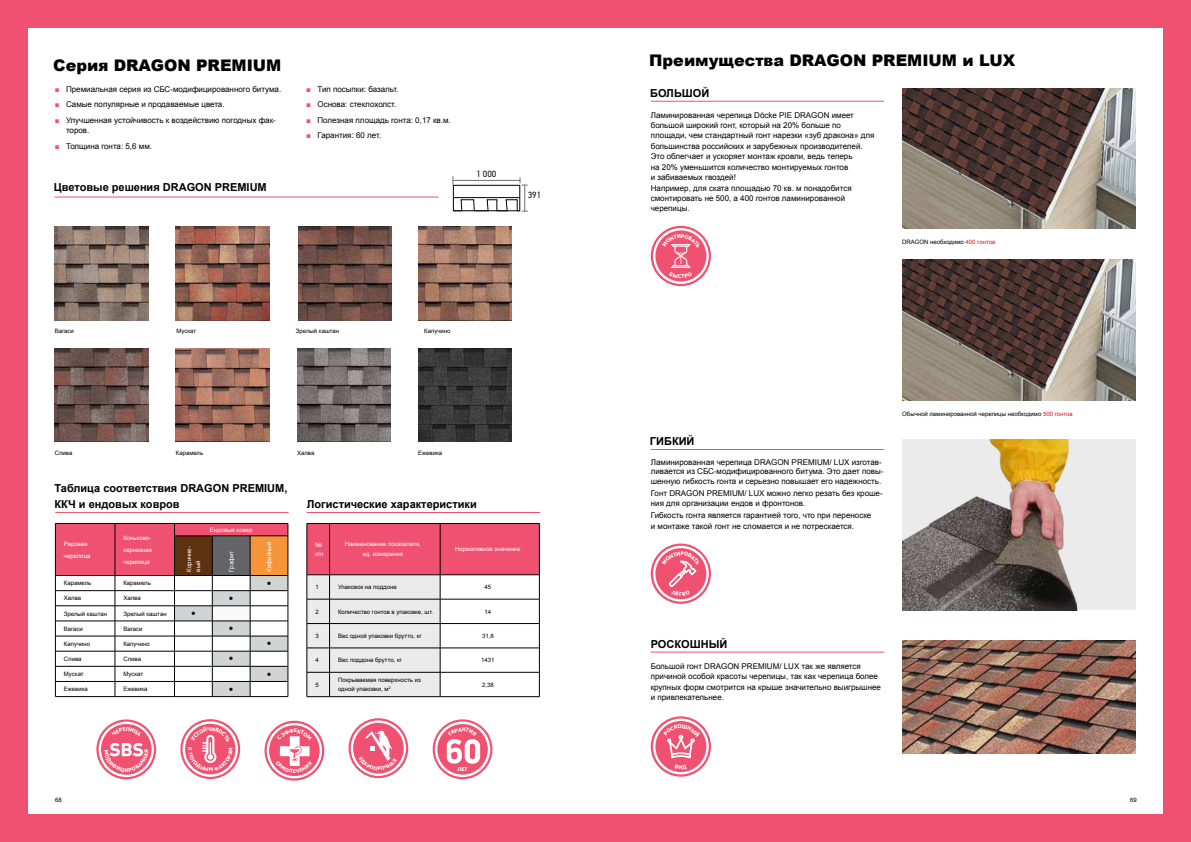
<style>
.page{position:relative;width:1191px;height:842px;background:#f05170}
.page>*{position:absolute;margin:0;border:0;box-sizing:border-box;transform-origin:0 0}
.t1{font:900 16px "Arial";color:#000}
.t2{font:13px "Arial";color:#000}
.t3{font:700 11px/15.6px "Arial";color:#000}
.t4{font:9px "PF Din Text Pro";color:#000}
.t5{font:8px/10.4px "Arial";color:#000}
.t6{font:6px/9px "Arial";color:#000}
.t7{font:6px/11.8px "Arial";color:#fff}
.t8{font:700 5.2px "Tahoma";color:#fff}
.t9{font:700 5px "Tahoma";color:#fff}
.s1{font-weight:900;color:#f05170}
.s2{color:#d71920}
</style>
<div class="page">
<div style="left:28px;top:28px;width:1134px;height:786px;background:#fff"></div>
<hr style="left:55px;top:197px;width:383px;height:1px;background:#f05170">
<hr style="left:55px;top:512px;width:234px;height:1px;background:#f05170">
<hr style="left:307px;top:512px;width:233px;height:1px;background:#f05170">
<svg style="left:453px;top:176px;width:74px;height:36px"></svg>
<hr style="left:453px;top:197px;width:67px;height:1px;background:#000">
<hr style="left:453px;top:211px;width:67px;height:1px;background:#000">
<img style="left:297px;top:348px;width:93px;height:94px">
<img style="left:418px;top:348px;width:94px;height:94px">
<img style="left:298px;top:227px;width:94px;height:93px">
<img style="left:176px;top:348px;width:93px;height:94px">
<img style="left:55px;top:227px;width:93px;height:93px">
<img style="left:418px;top:227px;width:94px;height:93px">
<img style="left:176px;top:227px;width:93px;height:93px">
<img style="left:55px;top:348px;width:93px;height:94px">
<svg style="left:307px;top:523px;width:233px;height:174px"></svg>
<hr style="left:329px;top:696px;width:111px;height:1px;background:#000">
<hr style="left:440px;top:696px;width:99px;height:1px;background:#000">
<svg style="left:55px;top:523px;width:234px;height:174px"></svg>
<hr style="left:174px;top:536px;width:38px;height:1px;background:#000">
<hr style="left:212px;top:536px;width:38px;height:1px;background:#000">
<hr style="left:250px;top:536px;width:38px;height:1px;background:#000">
<img style="left:903px;top:88px;width:232px;height:141px">
<img style="left:902px;top:260px;width:233px;height:140px">
<img style="left:902px;top:640px;width:233px;height:113px">
<div style="left:902px;top:439px;width:233px;height:171px;background:#ebebec"></div>
<img style="left:902px;top:439px;width:176px;height:171px">
<hr style="left:651px;top:101px;width:233px;height:1px;background:#f05170">
<hr style="left:651px;top:449px;width:233px;height:1px;background:#f05170">
<hr style="left:651px;top:652px;width:233px;height:1px;background:#f05170">
<svg style="left:96px;top:719px;width:60px;height:60px"></svg>
<svg style="left:180px;top:719px;width:60px;height:60px"></svg>
<svg style="left:264px;top:721px;width:60px;height:60px"></svg>
<svg style="left:348px;top:718px;width:60px;height:60px"></svg>
<svg style="left:433px;top:719px;width:59px;height:60px"></svg>
<svg style="left:651px;top:543px;width:60px;height:61px"></svg>
<svg style="left:651px;top:226px;width:60px;height:60px"></svg>
<svg style="left:651px;top:716px;width:60px;height:61px"></svg>
<h1 class="t1" style="left:53px;top:54px;width:230px">Серия DRAGON PREMIUM</h1>
<p class="t5" style="left:55px;top:84px;width:228px"><span class="s1">■</span> Премиальная серия из СБС-модифицированного битума.</p>
<p class="t5" style="left:55px;top:99px;width:171px"><span class="s1">■</span> Самые популярные и продаваемые цвета.</p>
<p class="t5" style="left:66px;top:115px;width:211px;text-indent:-11px"><span class="s1">■</span> Улучшенная устойчивость к воздействию погодных фак&shy;торов.</p>
<p class="t5" style="left:55px;top:141px;width:99px"><span class="s1">■</span> Толщина гонта: 5,6 мм.</p>
<h3 class="t3" style="left:54px;top:179px;width:214px">Цветовые решения DRAGON PREMIUM</h3>
<p class="t5" style="left:306px;top:84px;width:94px"><span class="s1">■</span> Тип посыпки: базальт.</p>
<p class="t5" style="left:306px;top:99px;width:92px"><span class="s1">■</span> Основа: стеклохолст.</p>
<p class="t5" style="left:306px;top:115px;width:146px"><span class="s1">■</span> Полезная площадь гонта: 0,17 кв.м.</p>
<p class="t5" style="left:306px;top:131px;width:76px"><span class="s1">■</span> Гарантия: 60 лет.</p>
<p class="t4" style="left:476px;top:168px;width:22px">1 000</p>
<p class="t4" style="left:527px;top:189px;width:15px">391</p>
<p class="t6" style="left:296px;top:327px;width:45px">Зрелый каштан</p>
<p class="t6" style="left:55px;top:327px;width:21px">Вагаси</p>
<p class="t6" style="left:176px;top:327px;width:21px">Мускат</p>
<p class="t6" style="left:424px;top:327px;width:28px">Капучино</p>
<p class="t6" style="left:55px;top:448px;width:19px">Слива</p>
<p class="t6" style="left:176px;top:448px;width:29px">Карамель</p>
<p class="t6" style="left:297px;top:448px;width:19px">Халва</p>
<p class="t6" style="left:418px;top:448px;width:25px">Ежевика</p>
<h3 class="t3" style="left:54px;top:481px;width:234px">Таблица соответствия DRAGON PREMIUM,<br>ККЧ и ендовых ковров</h3>
<p class="t7" style="left:64px;top:538px;width:28px">Рядовая черепица</p>
<p class="t7" style="left:123px;top:532px;width:30px">Коньково&shy;карнизная черепица</p>
<p class="t7" style="left:210px;top:524px;width:44px">Ендовый ковер</p>
<p class="t7" style="left:184px;top:571px;width:27px;line-height:9px;rotate:-90deg">Коричне&shy;вый</p>
<p class="t7" style="left:225px;top:571px;width:22px;rotate:-90deg">Графит</p>
<p class="t7" style="left:263px;top:571px;width:31px;rotate:-90deg">Кофейный</p>
<p class="t6" style="left:64px;top:579px;width:29px">Карамель</p>
<p class="t6" style="left:123px;top:579px;width:29px">Карамель</p>
<h2 class="t2" style="left:267px;top:575px;width:6px">•</h2>
<p class="t6" style="left:64px;top:594px;width:19px">Халва</p>
<p class="t6" style="left:123px;top:594px;width:19px">Халва</p>
<h2 class="t2" style="left:229px;top:590px;width:6px">•</h2>
<p class="t6" style="left:64px;top:609px;width:45px">Зрелый каштан</p>
<p class="t6" style="left:123px;top:609px;width:45px">Зрелый каштан</p>
<h2 class="t2" style="left:191px;top:605px;width:6px">•</h2>
<p class="t6" style="left:64px;top:624px;width:21px">Вагаси</p>
<p class="t6" style="left:123px;top:624px;width:21px">Вагаси</p>
<h2 class="t2" style="left:229px;top:620px;width:6px">•</h2>
<p class="t6" style="left:64px;top:639px;width:28px">Капучино</p>
<p class="t6" style="left:123px;top:639px;width:28px">Капучино</p>
<h2 class="t2" style="left:267px;top:635px;width:6px">•</h2>
<p class="t6" style="left:64px;top:654px;width:19px">Слива</p>
<p class="t6" style="left:123px;top:654px;width:19px">Слива</p>
<h2 class="t2" style="left:229px;top:650px;width:6px">•</h2>
<p class="t6" style="left:64px;top:669px;width:21px">Мускат</p>
<p class="t6" style="left:123px;top:669px;width:21px">Мускат</p>
<h2 class="t2" style="left:267px;top:665px;width:6px">•</h2>
<p class="t6" style="left:64px;top:685px;width:25px">Ежевика</p>
<p class="t6" style="left:123px;top:685px;width:25px">Ежевика</p>
<h2 class="t2" style="left:229px;top:681px;width:6px">•</h2>
<h3 class="t3" style="left:307px;top:496px;width:172px">Логистические характеристики</h3>
<p class="t7" style="left:315px;top:540px;width:10px;line-height:9px">№ п/п</p>
<p class="t7" style="left:345px;top:539px;width:78px;line-height:10px;text-align:center">Наименование показателя, ед. измерения</p>
<p class="t7" style="left:455px;top:543px;width:67px">Нормативное значение</p>
<p class="t6" style="left:315px;top:583px;width:5px">1</p>
<p class="t6" style="left:338px;top:583px;width:60px">Упаковок на поддоне</p>
<p class="t6" style="left:484px;top:583px;width:8px">45</p>
<p class="t6" style="left:315px;top:607px;width:5px">2</p>
<p class="t6" style="left:338px;top:607px;width:97px">Количество гонтов в упаковке, шт.</p>
<p class="t6" style="left:484px;top:607px;width:8px">14</p>
<p class="t6" style="left:315px;top:631px;width:5px">3</p>
<p class="t6" style="left:338px;top:631px;width:85px">Вес одной упаковки брутто, кг</p>
<p class="t6" style="left:482px;top:631px;width:13px">31,8</p>
<p class="t6" style="left:315px;top:656px;width:5px">4</p>
<p class="t6" style="left:338px;top:656px;width:65px">Вес поддона брутто, кг</p>
<p class="t6" style="left:481px;top:656px;width:15px">1431</p>
<p class="t6" style="left:315px;top:680px;width:5px">5</p>
<p class="t6" style="left:338px;top:676px;width:84px">Покрываемая поверхность из одной упаковки, м<sup>2</sup></p>
<p class="t6" style="left:482px;top:680px;width:13px">2,38</p>
<p class="t9" style="left:193px;top:747px;width:5px;rotate:90deg">К</p>
<p class="t8" style="left:124px;top:766px;width:6px">И</p>
<p class="t9" style="left:293px;top:767px;width:5px">Е</p>
<p class="t8" style="left:457px;top:765px;width:12px">ЛЕТ</p>
<h1 class="t1" style="left:649px;top:48px;width:367px">Преимущества DRAGON PREMIUM и LUX</h1>
<h3 class="t3" style="left:650px;top:86px;width:61px">БОЛЬШОЙ</h3>
<p class="t5" style="left:651px;top:110px;width:225px">Ламинированная черепица Dӧcke PIE DRAGON имеет большой широкий гонт, который на 20% больше по площади, чем стандартный гонт нарезки «зуб дракона» для большинства российских и зарубежных производителей.<br>Это облегчает и ускоряет монтаж кровли, ведь теперь<br>на 20% уменьшится количество монтируемых гонтов<br>и забиваемых гвоздей!<br>Например, для ската площадью 70 кв. м понадобится смонтировать не 500, а 400 гонтов ламинированной черепицы.</p>
<p class="t6" style="left:902px;top:238px;width:94px">DRAGON необходимо <span class="s2">400 гонтов</span></p>
<h3 class="t3" style="left:650px;top:434px;width:46px">ГИБКИЙ</h3>
<p class="t5" style="left:651px;top:457px;width:234px;line-height:9.6px">Ламинированная черепица DRAGON PREMIUM/ LUX изготав&shy;ливается из СБС-модифицированного битума. Это дает повы&shy;шенную гибкость гонта и серьезно повышает его надежность.</p>
<p class="t5" style="left:651px;top:489px;width:233px;line-height:9.6px">Гонт DRAGON PREMIUM/ LUX можно легко резать без кроше&shy;ния для организации ендов и фронтонов.</p>
<p class="t5" style="left:651px;top:510px;width:222px">Гибкость гонта является гарантией того, что при переноске и монтаже такой гонт не сломается и не потрескается.</p>
<p class="t6" style="left:902px;top:409px;width:172px">Обычной ламинированной черепицы необходимо <span class="s2">500 гонтов</span></p>
<h3 class="t3" style="left:651px;top:637px;width:78px">РОСКОШНЫЙ</h3>
<p class="t5" style="left:651px;top:661px;width:232px">Большой гонт DRAGON PREMIUM/ LUX так же является причиной особой красоты черепицы, так как черепица более крупных форм смотрится на крыше значительно выигрышнее и привлекательнее.</p>
<p class="t6" style="left:55px;top:796px;width:8px">68</p>
<p class="t6" style="left:1130px;top:796px;width:8px">69</p>
</div>
